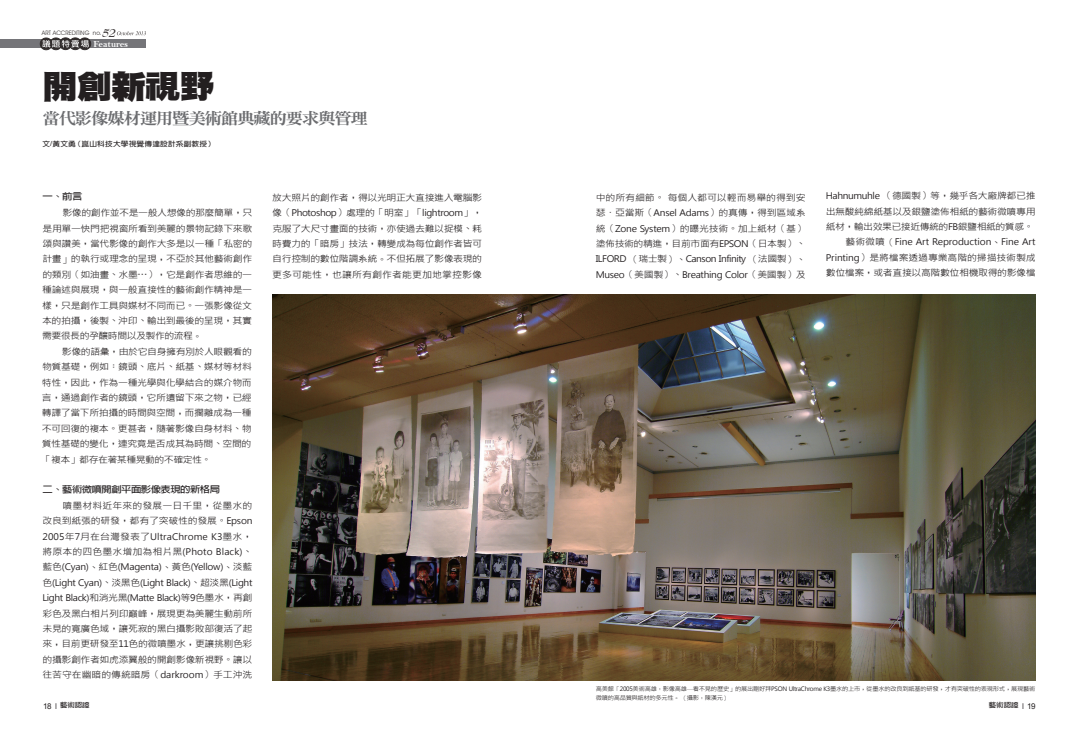
<style>
.page{position:relative;width:1078px;height:737px;background:#fff}
.page>*{position:absolute;margin:0;border:0;box-sizing:border-box;transform-origin:0 0}
.t1{font:32px "DF Hei UB HK BF";letter-spacing:-.03em;color:#231f20;scale:1.1 1}
.t2{font:16px "DFN Ming XB HK BF";letter-spacing:-.08em;color:#6c6d70;scale:1.1 1}
.t3{font:italic 700 11.5px "Bernhard Modern BT";color:#312c2c}
.t4{font:9.3px "Bell MT Bold";color:#fff}
.t5{font:9px/15.4px "Microsoft Jheng Hei";letter-spacing:-.04em;color:#231f20;text-align:justify;scale:1.1 1}
.t6{font:9px/15.4px "Microsoft Jheng Hei";letter-spacing:-.04em;color:#231f20;text-align:right;scale:1.04 1}
.t7{font:700 9px "Lin Gothic";letter-spacing:-.05em;color:#231f20;scale:1.15 1}
.t8{font:700 7px "Lin Gothic";letter-spacing:.025em;color:#231f20;scale:1.1 1}
.t9{font:700 6.8px "Lin Gothic";letter-spacing:-.01em;color:#231f20;scale:1.1 1}
.t10{font:6.1px "Avant Garde IT Cby BT";color:#312c2c}
.t11{font:6px/9px "Microsoft Jheng Hei";letter-spacing:-.045em;color:#231f20;scale:1.05 1}
.s1{font-family:"Arial";font-weight:400}
.s2{font-family:"Lin Gothic";font-weight:300}
.s3{font-family:"Arial";font-weight:400;font-size:8px}
.s4{font-family:"Arial Narrow";font-weight:400;font-size:8px}
.s5{font-family:"Ming Li U"}
</style>
<div class="page">
<img style="left:272px;top:295px;width:763px;height:385px">
<div style="left:0;top:40px;width:146px;height:8px;background:#757579"></div>
<svg style="left:40px;top:38px;width:51px;height:12px"></svg>
<svg style="left:117px;top:31px;width:29px;height:4px"></svg>
<p class="t3" style="left:102px;top:25px;width:15px">52</p>
<p class="t10" style="left:42px;top:29px;width:61px">ART ACCREDITING no.</p>
<p class="t4" style="left:93px;top:38px;width:36px">Features</p>
<h1 class="t1" style="left:43px;top:71px;width:158px">開創新視野</h1>
<h2 class="t2" style="left:43px;top:110px;width:297px">當代影像媒材運用暨美術館典藏的要求與管理</h2>
<p class="t8" style="left:43px;top:140px;width:158px">文<span class="s1">/</span>黃文勇（崑山科技大學視覺傳達設計系副教授）</p>
<p class="t7" style="left:43px;top:192px;width:36px">一、前言</p>
<p class="t5" style="left:42px;top:205px;width:193px;text-indent:20px">影像的創作並不是一般人想像的那麼簡單<span class="s2">，</span>只是用單一快門把視窗所看到美麗的景物記錄下來歌頌與讚美<span class="s2">，</span>當代影像的創作大多是以一種<span class="s2">「</span>私密的計畫<span class="s2">」</span>的執行或理念的呈現<span class="s2">，</span>不亞於其他藝術創作的類別<span class="s2">（</span>如油畫<span class="s2">、</span>水墨<span class="s2">…），</span>它是創作者思維的一種論述與展現<span class="s2">，</span>與一般直接性的藝術創作精神是一樣<span class="s2">，</span>只是創作工具與媒材不同而已<span class="s2">。</span>一張影像從文本的拍攝<span class="s2">，</span>後製<span class="s2">、</span>沖印<span class="s2">、</span>輸出到最後的呈現<span class="s2">，</span>其實需要很長的孕釀時間以及製作的流程<span class="s2">。</span></p>
<p class="t5" style="left:42px;top:344px;width:193px;text-indent:20px">影像的語彙<span class="s2">，</span>由於它自身擁有別於人眼觀看的物質基礎<span class="s2">，</span>例如<span class="s2">：</span>鏡頭<span class="s2">、</span>底片<span class="s2">、</span>紙基<span class="s2">、</span>媒材等材料特性<span class="s2">，</span>因此<span class="s2">，</span>作為一種光學與化學結合的媒介物而言<span class="s2">，</span>通過創作者的鏡頭<span class="s2">，</span>它所遺留下來之物<span class="s2">，</span>已經轉譯了當下所拍攝的時間與空間<span class="s2">，</span>而擱離成為一種不可回復的複本<span class="s2">。</span>更甚者<span class="s2">，</span>隨著影像自身材料<span class="s2">、</span>物質性基礎的變化<span class="s2">，</span>連究竟是否成其為時間<span class="s2">、</span>空間的<span class="s2">「</span>複本<span class="s2">」</span>都存在著某種晃動的不確定性<span class="s2">。</span></p>
<p class="t7" style="left:43px;top:485px;width:156px">二、藝術微噴開創平面影像表現的新格局</p>
<p class="t5" style="left:42px;top:498px;width:192px;text-indent:20px">噴墨材料近年來的發展一日千里<span class="s2">，</span>從墨水的改良到紙張的研發<span class="s2">，</span>都有了突破性的發展<span class="s2">。</span>Epson 2005年7月在台灣發表了UltraChrome K3墨水<span class="s2">，</span>將原本的四色墨水增加為相片黑(Photo Black)<span class="s2">、</span>藍色(Cyan)<span class="s2">、</span>紅色(Magenta)<span class="s2">、</span>黃色(Yellow)<span class="s2">、</span>淡藍色(Light Cyan)<span class="s2">、</span>淡黑色(Light Black)<span class="s2">、</span>超淡黑(Light Light Black)和消光黑(Matte Black)等9色墨水<span class="s2">，</span>再創彩色及黑白相片列印巔峰<span class="s2">，</span>展現更為美麗生動前所未見的寬廣色域<span class="s2">，</span>讓死寂的黑白攝影敗部復活了起來<span class="s2">，</span>目前更研發至11色的微噴墨水<span class="s2">，</span>更讓挑剔色彩的攝影創作者如虎添翼般的開創影像新視野<span class="s2">。</span>讓以往苦守在幽暗的傳統暗房<span class="s2">（</span>darkroom<span class="s2">）</span>手工沖洗</p>
<p class="t9" style="left:43px;top:702px;width:44px"><span class="s3">18</span> <span class="s4">I</span> 藝術認證</p>
<p class="t5" style="left:272px;top:190px;width:192px">放大照片的創作者<span class="s2">，</span>得以光明正大直接進入電腦影像<span class="s2">（</span>Photoshop<span class="s2">）</span>處理的<span class="s2">「</span>明室<span class="s2">」「</span>lightroom<span class="s2">」，</span>克服了大尺寸畫面的技術<span class="s2">，</span>亦使過去難以捉模<span class="s2">、</span>耗時費力的<span class="s2">「</span>暗房<span class="s2">」</span>技法<span class="s2">，</span>轉變成為每位創作者皆可自行控制的數位階調系統<span class="s2">。</span>不但拓展了影像表現的更多可能性<span class="s2">，</span>也讓所有創作者能更加地掌控影像</p>
<p class="t5" style="left:595px;top:190px;width:192px">中的所有細節<span class="s2">。</span>每個人都可以輕而易舉的得到安瑟<span class="s2">．</span>亞當斯<span class="s2">（</span>Ansel Adams<span class="s2">）</span>的真傳<span class="s2">，</span>得到區域系統<span class="s2">（</span>Zone System<span class="s2">）</span>的曝光技術<span class="s2">。</span>加上紙材<span class="s2">（</span>基<span class="s2">）</span>塗佈技術的精進<span class="s2">，</span>目前市面有EPSON<span class="s2">（</span>日本製<span class="s2">）、</span>ILFORD <span class="s2">（</span>瑞士製<span class="s2">）、</span>Canson Infinity <span class="s2">（</span>法國製<span class="s2">）、</span>Museo<span class="s2">（</span>美國製<span class="s2">）、</span>Breathing Color<span class="s2">（</span>美國製<span class="s2">）</span>及</p>
<p class="t6" style="left:825px;top:188px;width:203px">Hahnumuhle <span class="s2">（</span>德國製<span class="s2">）</span>等<span class="s2">，</span>幾乎各大廠牌都已推出無酸純綿紙基以及銀鹽塗佈相紙的藝術微噴專用紙材<span class="s2">，</span>輸出效果已接近傳統的FB銀鹽相紙的質感<span class="s2">。</span>藝術微噴<span class="s2">（</span>Fine Art Reproduction<span class="s2">、</span>Fine Art<br>Printing<span class="s2">）</span>是將檔案透過專業高階的掃描技術製成數位檔案<span class="s2">，</span>或者直接以高階數位相機取得的影像檔</p>
<p class="t11" style="left:595px;top:685px;width:420px">高美館<span class="s2">「</span>2005美術高雄<span class="s2">：</span>影像高雄<span class="s5">─</span>看不見的歷史<span class="s2">」</span>的展出剛好拜PSON UltraChrome K3墨水的上市<span class="s2">，</span>從墨水的改良到紙基的研發<span class="s2">，</span>才有突破性的表現形式<span class="s2">，</span>展現藝術微噴的高品質與紙材的多元性<span class="s2">。（</span>攝影<span class="s2">：</span>陳漢元<span class="s2">）</span></p>
<p class="t9" style="left:988px;top:702px;width:44px">藝術認證 <span class="s4">I</span> <span class="s3">19</span></p>
</div>
